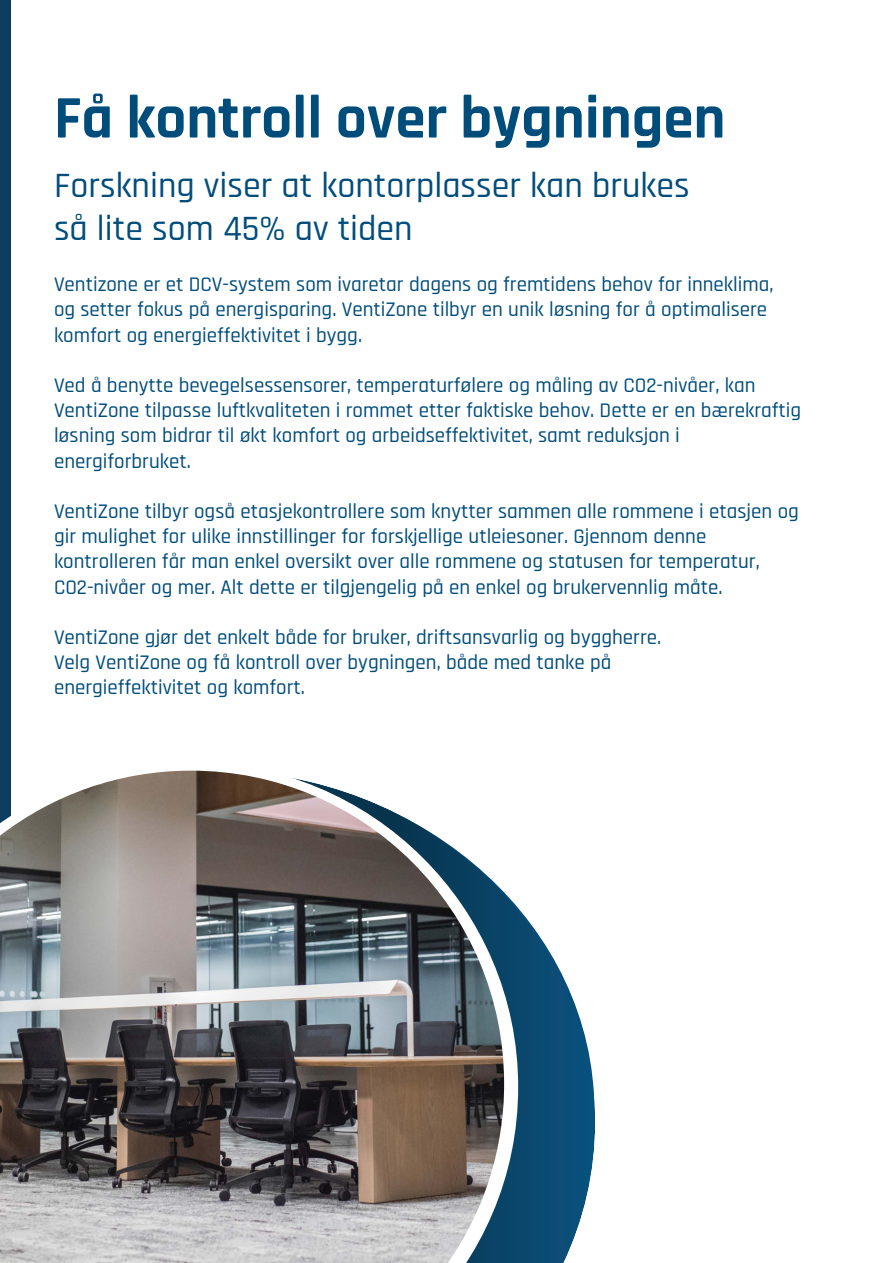
<style>
.page{position:relative;width:893px;height:1263px;background:#fff}
.page>*{position:absolute;margin:0;border:0;box-sizing:border-box;transform-origin:0 0}
.t1{font:700 61.05px "Rajdhani";color:#004d7b}
.t2{font:500 36px/43.2px "Rajdhani";color:#004d7b}
.t3{font:500 21px/25.2px "Rajdhani";color:#004d7b}
</style>
<div class="page">
<div style="left:0;top:0;width:11px;height:1261px;background:#0e3d62"></div>
<svg style="left:518px;top:908px;width:77px;height:355px;fill:#0b4d77"></svg>
<svg style="left:179px;top:770px;width:339px;height:493px"></svg>
<img style="left:0;top:771px;width:504px;height:492px">
<h1 class="t1" style="left:54px;top:94px;width:673px">Få kontroll over bygningen</h1>
<h2 class="t2" style="left:54px;top:165px;width:637px">Forskning viser at kontorplasser kan brukes så lite som 45% av tiden</h2>
<p class="t3" style="left:54px;top:273px;width:721px">Ventizone er et DCV-system som ivaretar dagens og fremtidens behov for inneklima, og setter fokus på energisparing. VentiZone tilbyr en unik løsning for å optimalisere komfort og energieffektivitet i bygg.</p>
<p class="t3" style="left:54px;top:373px;width:749px">Ved å benytte bevegelsessensorer, temperaturfølere og måling av CO2-nivåer, kan VentiZone tilpasse luftkvaliteten i rommet etter faktiske behov. Dette er en bærekraftig løsning som bidrar til økt komfort og arbeidseffektivitet, samt reduksjon i energiforbruket.</p>
<p class="t3" style="left:54px;top:499px;width:746px">VentiZone tilbyr også etasjekontrollere som knytter sammen alle rommene i etasjen og gir mulighet for ulike innstillinger for forskjellige utleiesoner. Gjennom denne kontrolleren får man enkel oversikt over alle rommene og statusen for temperatur, CO2-nivåer og mer. Alt dette er tilgjengelig på en enkel og brukervennlig måte.</p>
<p class="t3" style="left:54px;top:625px;width:609px">VentiZone gjør det enkelt både for bruker, driftsansvarlig og byggherre.<br>Velg VentiZone og få kontroll over bygningen, både med tanke på energieffektivitet og komfort.</p>
</div>
